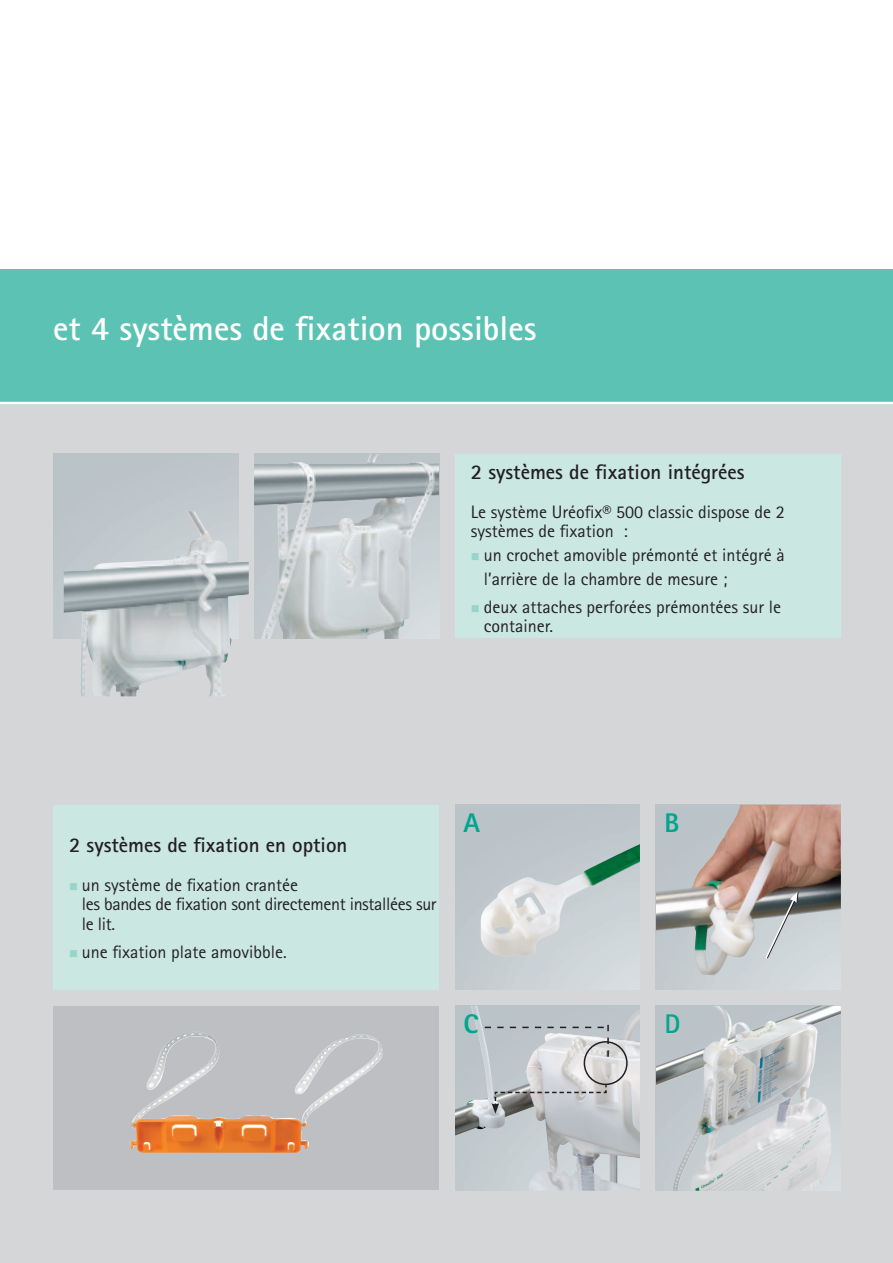
<style>
.page{position:relative;width:893px;height:1263px;background:#fff}
.page>*{position:absolute;margin:0;border:0;box-sizing:border-box;transform-origin:0 0}
._13_Standard_continu{font:700 34.5px "Rotis Sans Serif Pro";color:#fff}
._12_Standard_continu{font:800 27px "Rotis Sans Serif Pro";color:#00a78e}
._12_Standard_continu-2{font:700 27px "Rotis Sans Serif Pro";color:#00a78e}
._12_Standard_continu-3{font:700 21px "Rotis Sans Serif Pro";color:#231f20}
._12_Standard_continu-4{font:18px/19.5px "Rotis Sans Serif Pro";color:#231f20}
._12_Standard_continu-5{font:18px/19.5px "Rotis Sans Serif Pro";letter-spacing:-.02em;color:#231f20}
.s1{color:#97d5cb}
</style>
<div class="page">
<div style="left:0;top:269px;width:893px;height:134px;background:#5cc3b4"></div>
<div style="left:0;top:403px;width:893px;height:860px;background:#d5d6d8"></div>
<div style="left:53px;top:805px;width:386px;height:185px;background:#cae7e2"></div>
<div style="left:54px;top:1006px;width:385px;height:184px;background:#bebfc2"></div>
<hr style="left:0;top:402px;width:893px;height:2px;background:#fff">
<div style="left:455px;top:454px;width:386px;height:184px;background:#cae7e2"></div>
<img style="left:254px;top:454px;width:185px;height:185px">
<img style="left:455px;top:1006px;width:185px;height:185px">
<img style="left:656px;top:1006px;width:185px;height:185px">
<img style="left:64px;top:511px;width:185px;height:185px">
<img style="left:481px;top:844px;width:159px;height:114px">
<img style="left:656px;top:805px;width:185px;height:170px">
<svg style="left:764px;top:892px;width:35px;height:68px"></svg>
<div style="left:584px;top:1041px;width:44px;height:44px;border:2px solid #231f20;border-radius:50%"></div>
<svg style="left:492px;top:1084px;width:115px;height:30px"></svg>
<svg style="left:485px;top:1025px;width:124px;height:32px"></svg>
<img style="left:130px;top:1032px;width:253px;height:121px">
<p class="_13_Standard_continu" style="left:53px;top:306px;width:485px">et 4 systèmes de fixation possibles</p>
<p class="_12_Standard_continu-3" style="left:471px;top:458px;width:275px">2 systèmes de fixation intégrées</p>
<p class="_12_Standard_continu-4" style="left:471px;top:502px;width:315px">Le système Uréofix® 500 classic dispose de 2 systèmes de fixation :</p>
<p class="_12_Standard_continu-4" style="left:471px;top:545px;width:315px"><span class="s1">■</span> un crochet amovible prémonté et intégré à</p>
<p class="_12_Standard_continu-4" style="left:484px;top:569px;width:245px">l’arrière de la chambre de mesure ;</p>
<p class="_12_Standard_continu-4" style="left:484px;top:597px;width:299px;text-indent:-13px"><span class="s1">■</span> deux attaches perforées prémontées sur le container.</p>
<p class="_12_Standard_continu-3" style="left:69px;top:831px;width:280px">2 systèmes de fixation en option</p>
<p class="_12_Standard_continu-5" style="left:82px;top:875px;width:356px;text-indent:-13px"><span class="s1">■</span> un système de fixation crantée<br>les bandes de fixation sont directement installées sur</p>
<p class="_12_Standard_continu-4" style="left:82px;top:914px;width:35px">le lit.</p>
<p class="_12_Standard_continu-4" style="left:69px;top:942px;width:219px"><span class="s1">■</span> une fixation plate amovibble.</p>
<p class="_12_Standard_continu" style="left:463px;top:805px;width:18px">A</p>
<p class="_12_Standard_continu" style="left:664px;top:805px;width:17px">B</p>
<p class="_12_Standard_continu" style="left:463px;top:1006px;width:17px">C</p>
<p class="_12_Standard_continu-2" style="left:664px;top:1007px;width:18px">D</p>
</div>
